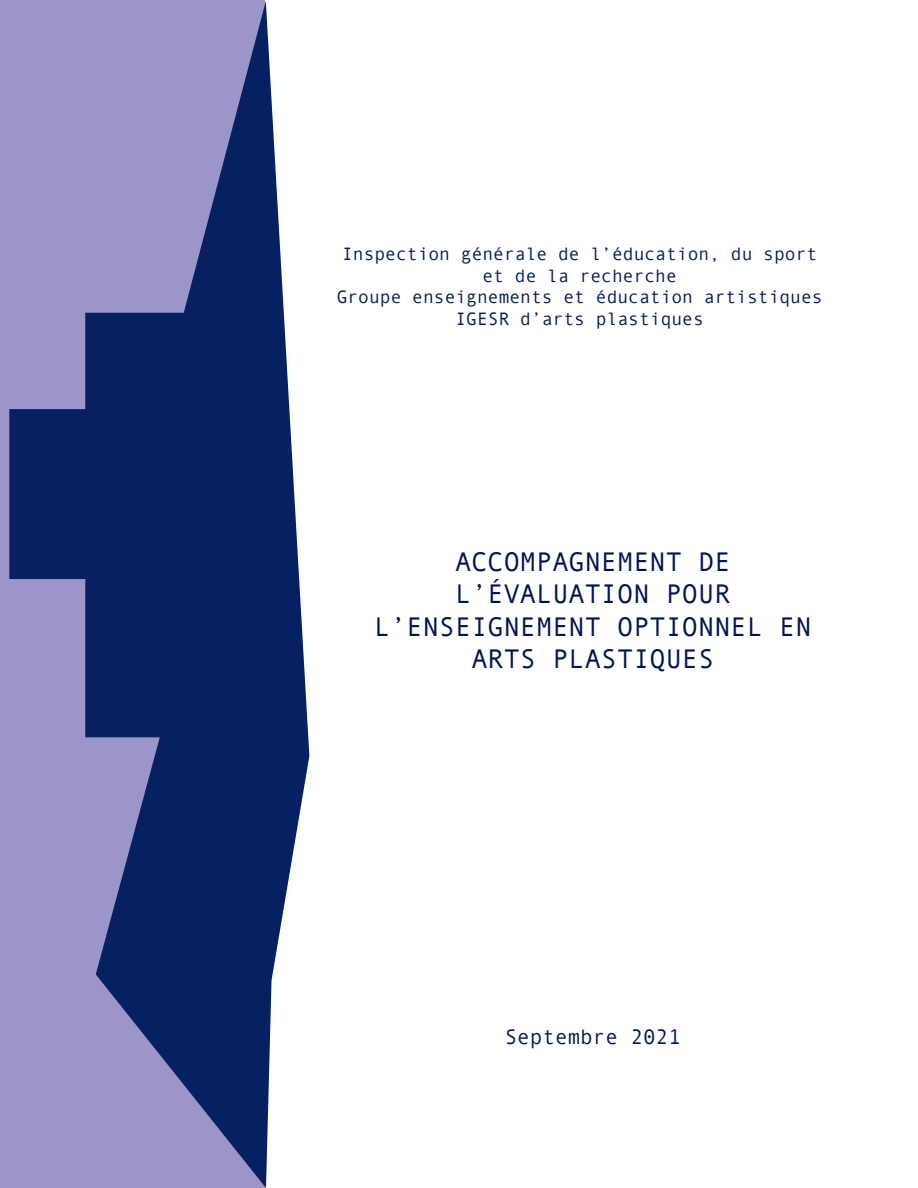
<style>
.page{position:relative;width:918px;height:1188px;background:#fff}
.page>*{position:absolute;margin:0;border:0;box-sizing:border-box;transform-origin:0 0}
.t1{font:27px/32.4px "Andale Mono";color:#001550;text-align:center}
.t2{font:21px "Andale Mono";color:#001753}
.t3{font:18px/21.6px "Andale Mono";color:#001a52;text-align:center}
</style>
<div class="page">
<div style="left:0;top:0;width:264px;height:1188px;background:#9b95c9"></div>
<svg style="left:9px;top:1px;width:300px;height:1187px"></svg>
<p class="t3" style="left:337px;top:242px;width:488px">Inspection générale de l’éducation, du sport et de la recherche<br>Groupe enseignements et éducation artistiques IGESR d’arts plastiques</p>
<h1 class="t1" style="left:374px;top:544px;width:439px">ACCOMPAGNEMENT DE<br>L’ÉVALUATION POUR<br>L’ENSEIGNEMENT OPTIONNEL EN<br>ARTS PLASTIQUES</h1>
<p class="t2" style="left:505px;top:1023px;width:178px">Septembre 2021</p>
</div>
